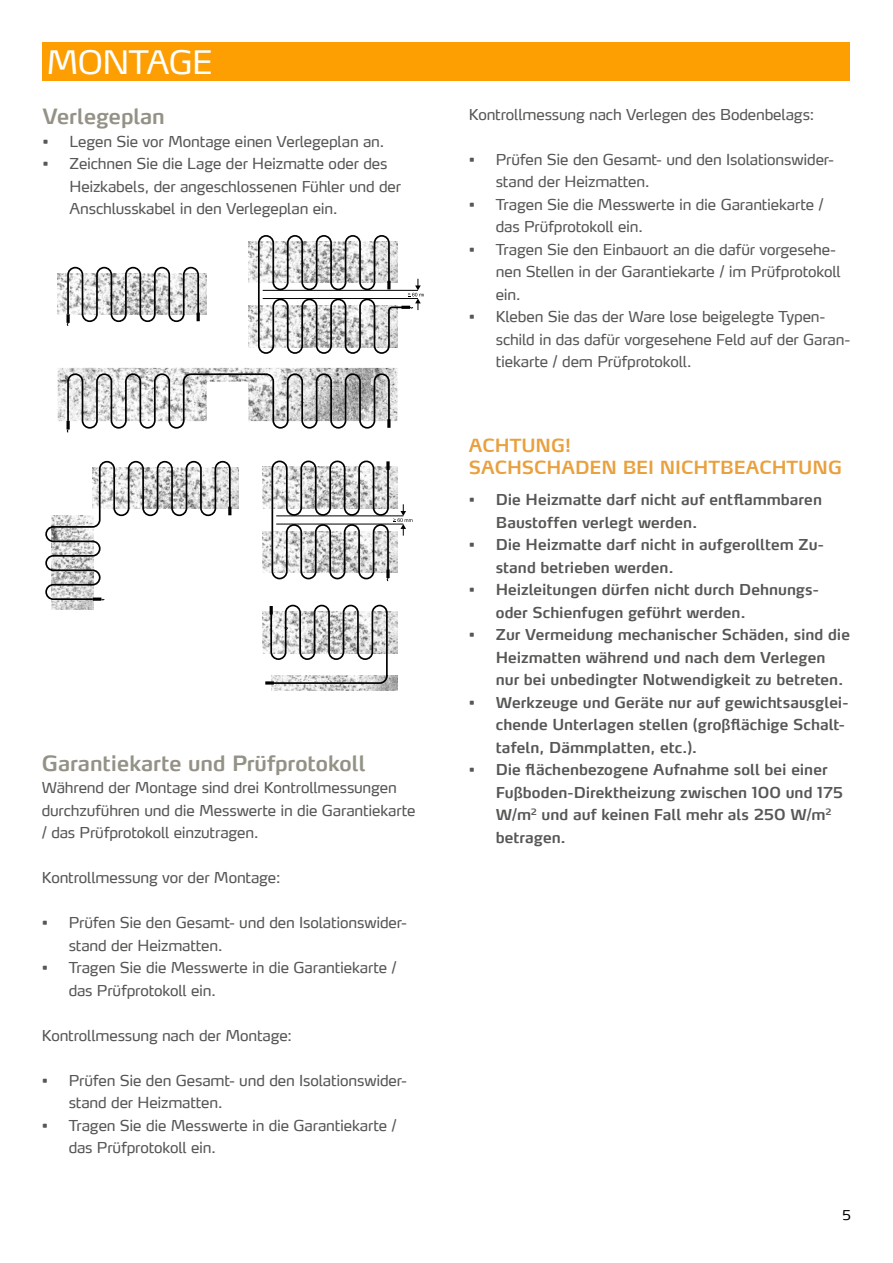
<style>
.page{position:relative;width:893px;height:1263px;background:#fff}
.page>*{position:absolute;margin:0;border:0;box-sizing:border-box;transform-origin:0 0}
.t1{font:32.25px "Max LF";letter-spacing:-.02em;color:#fff}
.t2{font:600 21px "Max LF";color:#949287}
.t3{font:600 18px/22.5px "Max LF";color:#e9a03d}
.t4{font:15px/22.5px "Max LF";letter-spacing:-.01em;color:#575756}
.t5{font:600 15px/22.5px "Max LF";color:#575756}
.t6{font:13.5px "Max LF";color:#000}
</style>
<div class="page">
<img style="left:52px;top:601px;width:41px;height:8px">
<img style="left:58px;top:273px;width:149px;height:41px">
<svg style="left:66px;top:266px;width:134px;height:60px"></svg>
<img style="left:232px;top:467px;width:6px;height:42px">
<svg style="left:45px;top:460px;width:187px;height:141px"></svg>
<svg style="left:58px;top:368px;width:339px;height:65px"></svg>
<img style="left:248px;top:241px;width:9px;height:42px">
<img style="left:248px;top:305px;width:9px;height:42px">
<svg style="left:257px;top:235px;width:166px;height:119px"></svg>
<img style="left:262px;top:467px;width:9px;height:41px">
<img style="left:262px;top:531px;width:9px;height:41px">
<svg style="left:271px;top:460px;width:141px;height:121px"></svg>
<img style="left:271px;top:676px;width:126px;height:14px">
<img style="left:262px;top:611px;width:135px;height:42px">
<svg style="left:265px;top:604px;width:124px;height:81px"></svg>
<div style="left:43px;top:43px;width:807px;height:38px;background:#fd9e02"></div>
<h1 class="t1" style="left:46px;top:42px;width:168px">MONTAGE</h1>
<h2 class="t2" style="left:43px;top:103px;width:124px">Verlegeplan</h2>
<p class="t4" style="left:43px;top:130px;width:344px">• Legen Sie vor Montage einen Verlegeplan an.</p>
<p class="t4" style="left:70px;top:152px;width:333px;text-indent:-27px">• Zeichnen Sie die Lage der Heizmatte oder des<br>Heizkabels, der angeschlossenen Fühler und der<br>Anschlusskabel in den Verlegeplan ein.</p>
<h2 class="t2" style="left:42px;top:750px;width:325px">Garantiekarte und Prüfprotokoll</h2>
<p class="t4" style="left:42px;top:776px;width:375px">Während der Montage sind drei Kontrollmessungen durchzuführen und die Messwerte in die Garantiekarte / das Prüfprotokoll einzutragen.</p>
<p class="t4" style="left:42px;top:866px;width:241px">Kontrollmessung vor der Montage:</p>
<p class="t4" style="left:69px;top:911px;width:340px;text-indent:-27px">• Prüfen Sie den Gesamt- und den Isolationswider&shy;stand der Heizmatten.</p>
<p class="t4" style="left:69px;top:956px;width:330px;text-indent:-27px">• Tragen Sie die Messwerte in die Garantiekarte / das Prüfprotokoll ein.</p>
<p class="t4" style="left:42px;top:1023px;width:252px">Kontrollmessung nach der Montage:</p>
<p class="t4" style="left:69px;top:1068px;width:340px;text-indent:-27px">• Prüfen Sie den Gesamt- und den Isolationswider&shy;stand der Heizmatten.</p>
<p class="t4" style="left:69px;top:1113px;width:330px;text-indent:-27px">• Tragen Sie die Messwerte in die Garantiekarte / das Prüfprotokoll ein.</p>
<p class="t4" style="left:469px;top:103px;width:347px">Kontrollmessung nach Verlegen des Bodenbelags:</p>
<p class="t4" style="left:496px;top:148px;width:340px;text-indent:-27px">• Prüfen Sie den Gesamt- und den Isolationswider&shy;stand der Heizmatten.</p>
<p class="t4" style="left:496px;top:193px;width:330px;text-indent:-27px">• Tragen Sie die Messwerte in die Garantiekarte / das Prüfprotokoll ein.</p>
<p class="t4" style="left:496px;top:238px;width:346px;text-indent:-27px">• Tragen Sie den Einbauort an die dafür vorgesehe&shy;nen Stellen in der Garantiekarte / im Prüfprotokoll ein.</p>
<p class="t4" style="left:496px;top:305px;width:356px;text-indent:-27px">• Kleben Sie das der Ware lose beigelegte Typen&shy;schild in das dafür vorgesehene Feld auf der Garan&shy;tiekarte / dem Prüfprotokoll.</p>
<p class="t3" style="left:469px;top:434px;width:375px">ACHTUNG!<br>SACHSCHADEN BEI NICHTBEACHTUNG</p>
<p class="t5" style="left:496px;top:488px;width:328px;text-indent:-27px">• Die Heizmatte darf nicht auf entflammbaren<br>Baustoffen verlegt werden.</p>
<p class="t5" style="left:496px;top:533px;width:329px;text-indent:-27px">• Die Heizmatte darf nicht in aufgerolltem Zu&shy;stand betrieben werden.</p>
<p class="t5" style="left:496px;top:578px;width:324px;text-indent:-27px">• Heizleitungen dürfen nicht durch Dehnungs&shy;oder Schienfugen geführt werden.</p>
<p class="t5" style="left:496px;top:623px;width:356px;text-indent:-27px">• Zur Vermeidung mechanischer Schäden, sind die<br>Heizmatten während und nach dem Verlegen nur bei unbedingter Notwendigkeit zu betreten.</p>
<p class="t5" style="left:496px;top:691px;width:354px;text-indent:-27px">• Werkzeuge und Geräte nur auf gewichtsausglei&shy;chende Unterlagen stellen (großflächige Schalt&shy;tafeln, Dämmplatten, etc.).</p>
<p class="t5" style="left:496px;top:758px;width:349px;text-indent:-27px">• Die flächenbezogene Aufnahme soll bei einer Fußboden-Direktheizung zwischen 100 und 175<br>W/m<sup>2</sup> und auf keinen Fall mehr als 250 W/m<sup>2 </sup>betragen.</p>
<p class="t6" style="left:842px;top:1206px;width:10px">5</p>
</div>
